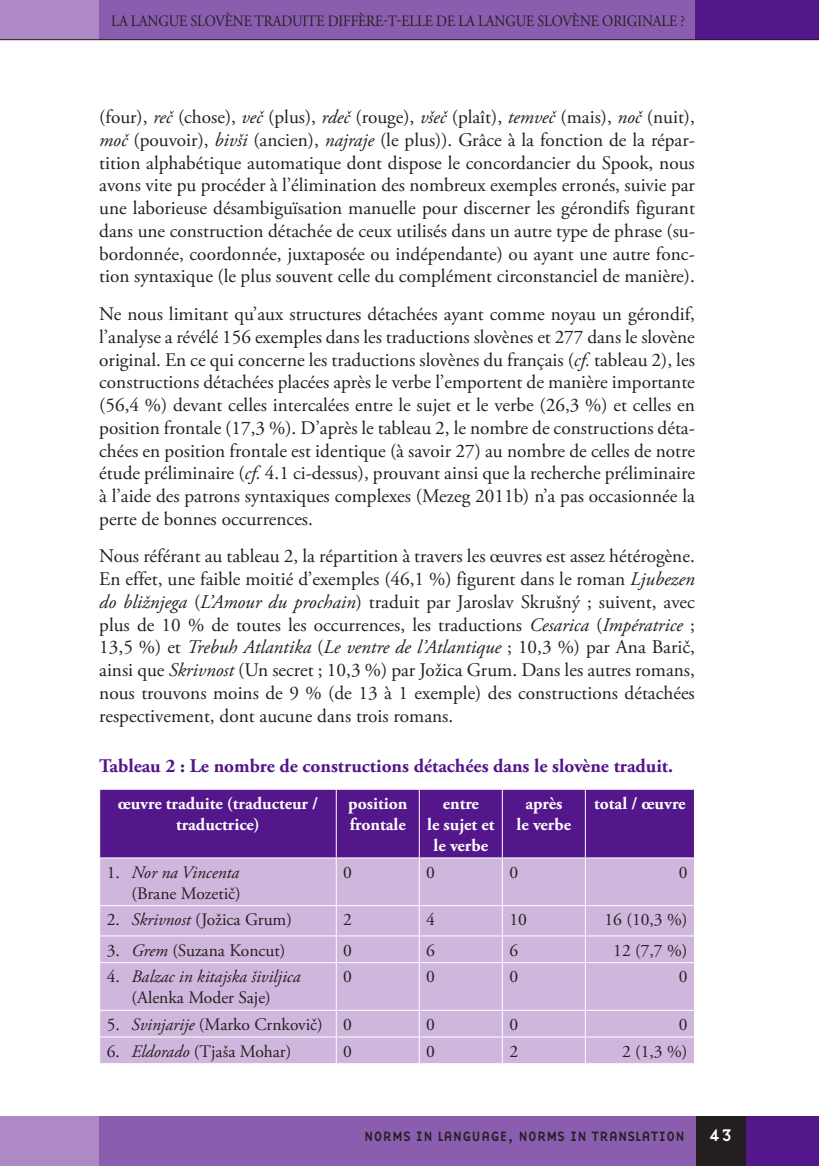
<style>
.page{position:relative;width:819px;height:1166px;background:#fff}
.page>*{position:absolute;margin:0;border:0;box-sizing:border-box;transform-origin:0 0}
.t1{font:19.25px/22.8px "Adobe Garamond Pro";color:#231f20;text-align:justify}
.Tabele_in_slike_nasl{font:700 19.25px "Adobe Garamond Pro";color:#53168b}
.t2{font:17.5px/21px "Adobe Garamond Pro";letter-spacing:-.005em;color:#231f20;text-align:right}
.t3{font:700 17.5px/21px "Adobe Garamond Pro";color:#fff;text-align:center}
.t4{font:italic 17.5px/21px "Adobe Garamond Pro";color:#231f20;text-align:center}
.t5{font:17.5px "Base Nine";color:#fff}
.t6{font:15.75px "Adobe Garamond Pro";letter-spacing:-.005em;color:#231f20;scale:.89 1}
.t7{font:14px "Base Nine";color:#231f20}
.s1{font-style:italic}
.s2{font-style:normal}
</style>
<div class="page">
<div style="left:99px;top:0;width:596px;height:40px;background:#8a5dae"></div>
<div style="left:0;top:0;width:99px;height:40px;background:#ad89c5"></div>
<div style="left:694px;top:0;width:124px;height:40px;background:#53168b"></div>
<hr style="left:0;top:39px;width:818px;height:1px;background:#231f20">
<div style="left:74px;top:1116px;width:622px;height:50px;background:#8a5dae"></div>
<div style="left:0;top:1116px;width:99px;height:50px;background:#ad89c5"></div>
<div style="left:745px;top:1116px;width:73px;height:50px;background:#53168b"></div>
<div style="left:695px;top:1116px;width:50px;height:50px;background:#231f20"></div>
<div style="left:100px;top:790px;width:594px;height:67px;background:#53168b"></div>
<div style="left:100px;top:858px;width:594px;height:205px;background:#cfb6dc"></div>
<hr style="left:336px;top:790px;width:1px;height:67px;background:#fff">
<hr style="left:419px;top:790px;width:1px;height:67px;background:#fff">
<hr style="left:502px;top:790px;width:1px;height:67px;background:#fff">
<hr style="left:585px;top:790px;width:1px;height:67px;background:#fff">
<hr style="left:336px;top:858px;width:1px;height:47px;background:#fff">
<hr style="left:419px;top:858px;width:1px;height:47px;background:#fff">
<hr style="left:502px;top:858px;width:1px;height:47px;background:#fff">
<hr style="left:585px;top:858px;width:1px;height:47px;background:#fff">
<hr style="left:99px;top:905px;width:237px;height:1px;background:#fff">
<hr style="left:336px;top:905px;width:83px;height:1px;background:#fff">
<hr style="left:419px;top:905px;width:83px;height:1px;background:#fff">
<hr style="left:502px;top:905px;width:83px;height:1px;background:#fff">
<hr style="left:585px;top:905px;width:109px;height:1px;background:#fff">
<hr style="left:99px;top:935px;width:237px;height:1px;background:#fff">
<hr style="left:336px;top:935px;width:83px;height:1px;background:#fff">
<svg style="left:336px;top:906px;width:1px;height:56px"></svg>
<hr style="left:419px;top:935px;width:83px;height:1px;background:#fff">
<svg style="left:419px;top:906px;width:1px;height:56px"></svg>
<hr style="left:502px;top:935px;width:83px;height:1px;background:#fff">
<svg style="left:502px;top:906px;width:1px;height:56px"></svg>
<hr style="left:585px;top:935px;width:109px;height:1px;background:#fff">
<svg style="left:585px;top:906px;width:1px;height:56px"></svg>
<hr style="left:99px;top:962px;width:237px;height:1px;background:#fff">
<hr style="left:336px;top:962px;width:83px;height:1px;background:#fff">
<hr style="left:336px;top:963px;width:1px;height:47px;background:#fff">
<hr style="left:419px;top:962px;width:83px;height:1px;background:#fff">
<hr style="left:419px;top:963px;width:1px;height:47px;background:#fff">
<hr style="left:502px;top:962px;width:83px;height:1px;background:#fff">
<hr style="left:502px;top:963px;width:1px;height:47px;background:#fff">
<hr style="left:585px;top:962px;width:109px;height:1px;background:#fff">
<hr style="left:585px;top:963px;width:1px;height:47px;background:#fff">
<hr style="left:99px;top:1010px;width:237px;height:1px;background:#fff">
<hr style="left:336px;top:1010px;width:83px;height:1px;background:#fff">
<hr style="left:419px;top:1010px;width:83px;height:1px;background:#fff">
<hr style="left:502px;top:1010px;width:83px;height:1px;background:#fff">
<hr style="left:585px;top:1010px;width:109px;height:1px;background:#fff">
<hr style="left:99px;top:1036px;width:237px;height:1px;background:#fff">
<hr style="left:336px;top:1036px;width:83px;height:1px;background:#fff">
<svg style="left:336px;top:1011px;width:1px;height:52px"></svg>
<hr style="left:419px;top:1036px;width:83px;height:1px;background:#fff">
<svg style="left:419px;top:1011px;width:1px;height:52px"></svg>
<hr style="left:502px;top:1036px;width:83px;height:1px;background:#fff">
<svg style="left:502px;top:1011px;width:1px;height:52px"></svg>
<hr style="left:585px;top:1036px;width:109px;height:1px;background:#fff">
<svg style="left:585px;top:1011px;width:1px;height:52px"></svg>
<p class="t6" style="left:111px;top:11px;width:646px">LA LANGUE SLOVÈNE TRADUITE DIFFÈRE-T-ELLE DE LA LANGUE SLOVÈNE ORIGINALE ?</p>
<p class="t1" style="left:99px;top:106px;width:597px">(four), <span class="s1">reč</span> (chose), <span class="s1">več</span> (plus), <span class="s1">rdeč</span> (rouge), <span class="s1">všeč</span> (plaît), <span class="s1">temveč</span> (mais), <span class="s1">noč</span> (nuit), <span class="s1">moč</span> (pouvoir), <span class="s1">bivši</span> (ancien), <span class="s1">najraje</span> (le plus)). Grâce à la fonction de la répar&shy;tition alphabétique automatique dont dispose le concordancier du Spook, nous avons vite pu procéder à l’élimination des nombreux exemples erronés, suivie par une laborieuse désambiguïsation manuelle pour discerner les gérondifs figurant dans une construction détachée de ceux utilisés dans un autre type de phrase (su&shy;bordonnée, coordonnée, juxtaposée ou indépendante) ou ayant une autre fonc&shy;tion syntaxique (le plus souvent celle du complément circonstanciel de manière).</p>
<p class="t1" style="left:99px;top:303px;width:597px">Ne nous limitant qu’aux structures détachées ayant comme noyau un gérondif, l’analyse a révélé 156 exemples dans les traductions slovènes et 277 dans le slovène original. En ce qui concerne les traductions slovènes du français (<span class="s1">cf.</span> tableau 2), les constructions détachées placées après le verbe l’emportent de manière importante (56,4 %) devant celles intercalées entre le sujet et le verbe (26,3 %) et celles en position frontale (17,3 %). D’après le tableau 2, le nombre de constructions déta&shy;chées en position frontale est identique (à savoir 27) au nombre de celles de notre étude préliminaire (<span class="s1">cf.</span> 4.1 ci-dessus), prouvant ainsi que la recherche préliminaire à l’aide des patrons syntaxiques complexes (Mezeg 2011b) n’a pas occasionnée la perte de bonnes occurrences.</p>
<p class="t1" style="left:99px;top:546px;width:597px">Nous référant au tableau 2, la répartition à travers les œuvres est assez hétérogène.<br>En effet, une faible moitié d’exemples (46,1 %) figurent dans le roman <span class="s1">Ljubezen do bližnjega</span> (<span class="s1">L’Amour du prochain</span>) traduit par Jaroslav Skrušný ; suivent, avec plus de 10 % de toutes les occurrences, les traductions <span class="s1">Cesarica</span> (<span class="s1">Impératrice</span> ; 13,5 %) et <span class="s1">Trebuh Atlantika</span> (<span class="s1">Le ventre de l’Atlantique</span> ; 10,3 %) par Ana Barič, ainsi que <span class="s1">Skrivnost</span> (Un secret ; 10,3 %) par Jožica Grum. Dans les autres romans, nous trouvons moins de 9 % (de 13 à 1 exemple) des constructions détachées respectivement, dont aucune dans trois romans.</p>
<p class="Tabele_in_slike_nasl" style="left:99px;top:754px;width:575px">Tableau 2 : Le nombre de constructions détachées dans le slovène traduit.</p>
<p class="t3" style="left:118px;top:793px;width:202px">œuvre traduite (traducteur / traductrice)</p>
<p class="t3" style="left:348px;top:793px;width:61px;text-align:left">position frontale</p>
<p class="t3" style="left:427px;top:793px;width:69px">entre<br>le sujet et le verbe</p>
<p class="t3" style="left:516px;top:793px;width:56px">après<br>le verbe</p>
<p class="t3" style="left:594px;top:793px;width:93px">total / œuvre</p>
<p class="t2" style="left:107px;top:862px;width:136px">1. <span class="s1">Nor na Vincenta </span>(Brane Mozetič)</p>
<p class="t2" style="left:343px;top:862px;width:10px">0</p>
<p class="t2" style="left:426px;top:862px;width:10px">0</p>
<p class="t2" style="left:509px;top:862px;width:10px">0</p>
<p class="t2" style="left:678px;top:862px;width:10px">0</p>
<p class="t2" style="left:107px;top:910px;width:187px">2. <span class="s1">Skrivnost</span> (Jožica Grum)</p>
<p class="t2" style="left:343px;top:910px;width:10px">2</p>
<p class="t2" style="left:426px;top:910px;width:10px">4</p>
<p class="t2" style="left:509px;top:910px;width:19px">10</p>
<p class="t2" style="left:604px;top:910px;width:84px">16 (10,3 %)</p>
<p class="t2" style="left:107px;top:940px;width:180px">3. <span class="s1">Grem</span> (Suzana Koncut)</p>
<p class="t2" style="left:343px;top:940px;width:10px">0</p>
<p class="t2" style="left:426px;top:940px;width:10px">6</p>
<p class="t2" style="left:509px;top:940px;width:10px">6</p>
<p class="t2" style="left:613px;top:940px;width:76px">12 (7,7 %)</p>
<p class="t4" style="left:107px;top:967px;width:195px"><span class="s2">4.</span> Balzac in kitajska šiviljica <span class="s2">(Alenka Moder Saje)</span></p>
<p class="t2" style="left:343px;top:967px;width:10px">0</p>
<p class="t2" style="left:426px;top:967px;width:10px">0</p>
<p class="t2" style="left:509px;top:967px;width:10px">0</p>
<p class="t2" style="left:678px;top:967px;width:10px">0</p>
<p class="t2" style="left:107px;top:1014px;width:218px">5. <span class="s1">Svinjarije</span> (Marko Crnkovič)</p>
<p class="t2" style="left:343px;top:1014px;width:10px">0</p>
<p class="t2" style="left:426px;top:1014px;width:10px">0</p>
<p class="t2" style="left:509px;top:1014px;width:10px">0</p>
<p class="t2" style="left:678px;top:1014px;width:10px">0</p>
<p class="t2" style="left:107px;top:1041px;width:186px">6. <span class="s1">Eldorado</span> (Tjaša Mohar)</p>
<p class="t2" style="left:343px;top:1041px;width:10px">0</p>
<p class="t2" style="left:426px;top:1041px;width:10px">0</p>
<p class="t2" style="left:509px;top:1041px;width:10px">2</p>
<p class="t2" style="left:622px;top:1041px;width:67px">2 (1,3 %)</p>
<p class="t7" style="left:364px;top:1126px;width:322px">NORMS IN LANGUAGE, NORMS IN TRANSLATION</p>
<p class="t5" style="left:709px;top:1123px;width:25px">43</p>
</div>
